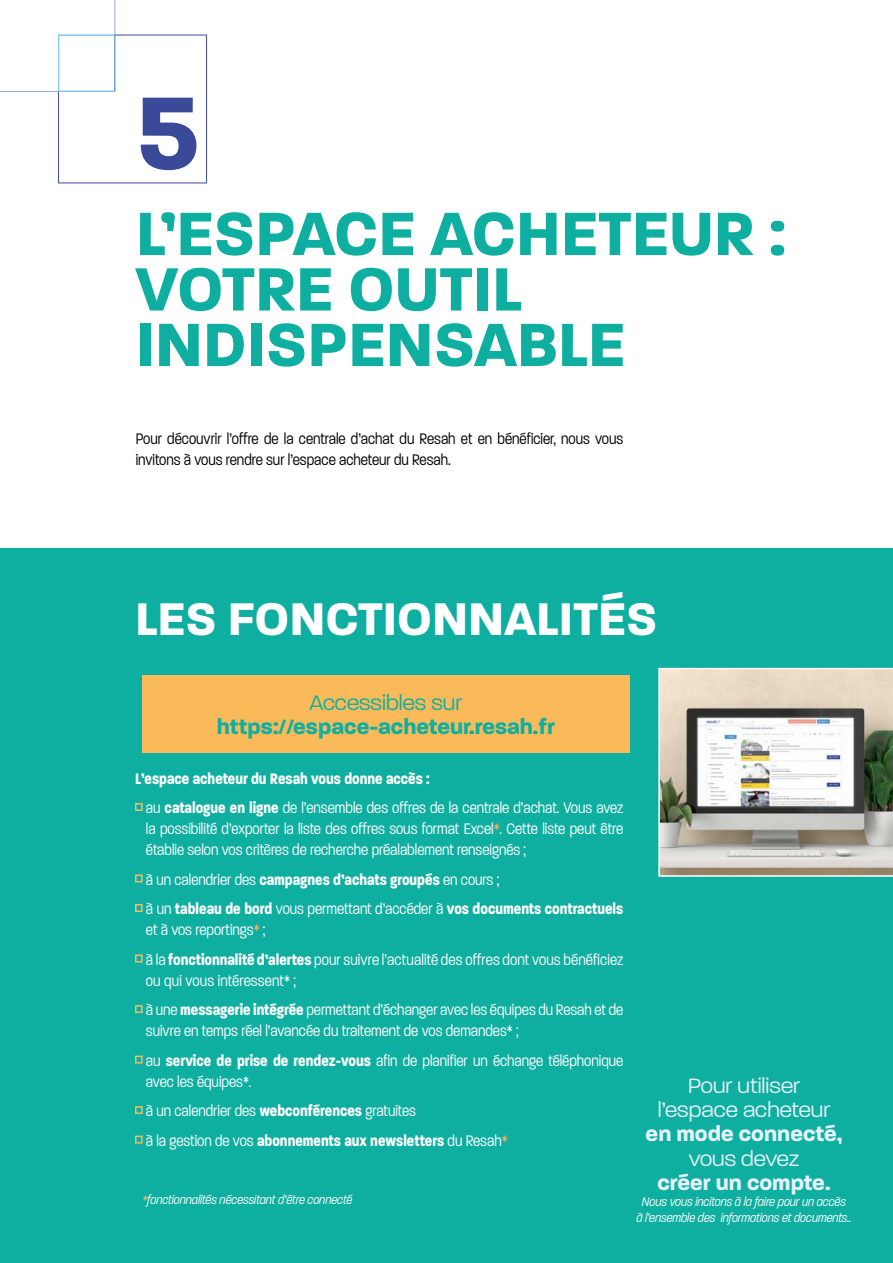
<style>
.page{position:relative;width:893px;height:1263px;background:#fff}
.page>*{position:absolute;margin:0;border:0;box-sizing:border-box;transform-origin:0 0}
.t1{font:700 111.75px "Paralucent";color:#3a4a99}
.t2{font:700 66px/55.5px "Paralucent";color:#0eafa0}
.t3{font:700 49.5px "Paralucent";color:#fff}
.t4{font:300 22.5px/24px "Paralucent";color:#e6f2fa;text-align:center}
.t5{font:700 22.5px "Paralucent";color:#0eafa0}
.t6{font:700 22.5px "Paralucent";color:#e6f2fa}
.t7{font:300 22.5px "Paralucent";color:#0eafa0}
.t8{font:300 16.5px/29.5px "Paralucent Condensed";color:#fff}
.t9{font:700 16.5px/29.5px "Paralucent Condensed";color:#fff}
.t10{font:300 16.5px/21px "Paralucent Condensed";color:#000}
.t11{font:italic 300 13.5px/16.5px "Paralucent Condensed";color:#fff;text-align:center}
.s1{font-weight:300}
.s2{color:#faba5a}
.s3{font-weight:700}
</style>
<div class="page">
<div style="left:0;top:549px;width:893px;height:714px;background:#0eafa0"></div>
<svg style="left:0;top:0;width:207px;height:184px"></svg>
<div style="left:58px;top:35px;width:57px;height:57px;border:1px solid #80cff5"></div>
<div style="left:135px;top:803px;width:8px;height:8px;border:2px solid #faba5a"></div>
<div style="left:135px;top:874px;width:8px;height:8px;border:2px solid #faba5a"></div>
<div style="left:135px;top:904px;width:8px;height:8px;border:2px solid #faba5a"></div>
<div style="left:135px;top:954px;width:8px;height:8px;border:2px solid #faba5a"></div>
<div style="left:135px;top:1005px;width:8px;height:8px;border:2px solid #faba5a"></div>
<div style="left:135px;top:1055px;width:8px;height:8px;border:2px solid #faba5a"></div>
<div style="left:135px;top:1106px;width:8px;height:8px;border:2px solid #faba5a"></div>
<div style="left:135px;top:1135px;width:8px;height:8px;border:2px solid #faba5a"></div>
<img style="left:658px;top:668px;width:235px;height:209px">
<div style="left:142px;top:675px;width:487px;height:77px;background:#faba5a"></div>
<h1 class="t1" style="left:135px;top:65px;width:66px">5</h1>
<h2 class="t2" style="left:136px;top:206px;width:651px">L’ESPACE ACHETEUR :<br>VOTRE OUTIL<br>INDISPENSABLE</h2>
<p class="t10" style="left:136px;top:429px;width:489px">Pour découvrir l’offre de la centrale d’achat du Resah et en bénéficier, nous vous invitons à vous rendre sur l’espace acheteur du Resah.</p>
<h3 class="t3" style="left:135px;top:589px;width:524px">LES FONCTIONNALITÉS</h3>
<h3 class="t7" style="left:310px;top:690px;width:154px">Accessibles sur</h3>
<h3 class="t5" style="left:217px;top:713px;width:339px">https://espace-acheteur.resah.fr</h3>
<p class="t9" style="left:146px;top:763px;width:479px;text-indent:-11px">L’espace acheteur du Resah vous donne accès :<br><span class="s1">au</span> catalogue en ligne <span class="s1">de l’ensemble des offres de la centrale d’achat. Vous avez</span></p>
<p class="t8" style="left:146px;top:818px;width:479px;line-height:21px">la possibilité d’exporter la liste des offres sous format Excel<span class="s2">*</span>. Cette liste peut être établie selon vos critères de recherche préalablement renseignés ;</p>
<p class="t9" style="left:146px;top:864px;width:479px"><span class="s1">à un calendrier des</span> campagnes d’achats groupés <span class="s1">en cours ;<br>à un</span> tableau de bord <span class="s1">vous permettant d’accéder à</span> vos documents contractuels</p>
<p class="t8" style="left:146px;top:915px;width:479px">et à vos reportings<span class="s2">*</span> ;<br>à la <span class="s3">fonctionnalité d’alertes</span> pour suivre l’actualité des offres dont vous bénéficiez</p>
<p class="t8" style="left:146px;top:965px;width:479px">ou qui vous intéressent* ;<br>à une <span class="s3">messagerie intégrée</span> permettant d’échanger avec les équipes du Resah et de</p>
<p class="t8" style="left:146px;top:1016px;width:479px">suivre en temps réel l’avancée du traitement de vos demandes* ;<br>au <span class="s3">service de prise de rendez-vous</span> afin de planifier un échange téléphonique</p>
<p class="t8" style="left:146px;top:1066px;width:363px">avec les équipes*.<br>à un calendrier des <span class="s3">webconférences</span> gratuites<br>à la gestion de vos <span class="s3">abonnements aux newsletters</span> du Resah<span class="s2">*</span></p>
<p class="t11" style="left:142px;top:1191px;width:211px"><span class="s2">*</span>fonctionnalités nécessitant d’être connecté</p>
<h3 class="t4" style="left:658px;top:1074px;width:174px">Pour utiliser l’espace acheteur</h3>
<h3 class="t6" style="left:646px;top:1120px;width:198px">en mode connecté,</h3>
<h3 class="t4" style="left:689px;top:1146px;width:112px">vous devez</h3>
<h3 class="t6" style="left:657px;top:1168px;width:175px">créer un compte.</h3>
<p class="t11" style="left:636px;top:1193px;width:217px">Nous vous incitons à la faire pour un accès<br>à l’ensemble des informations et documents..</p>
</div>
